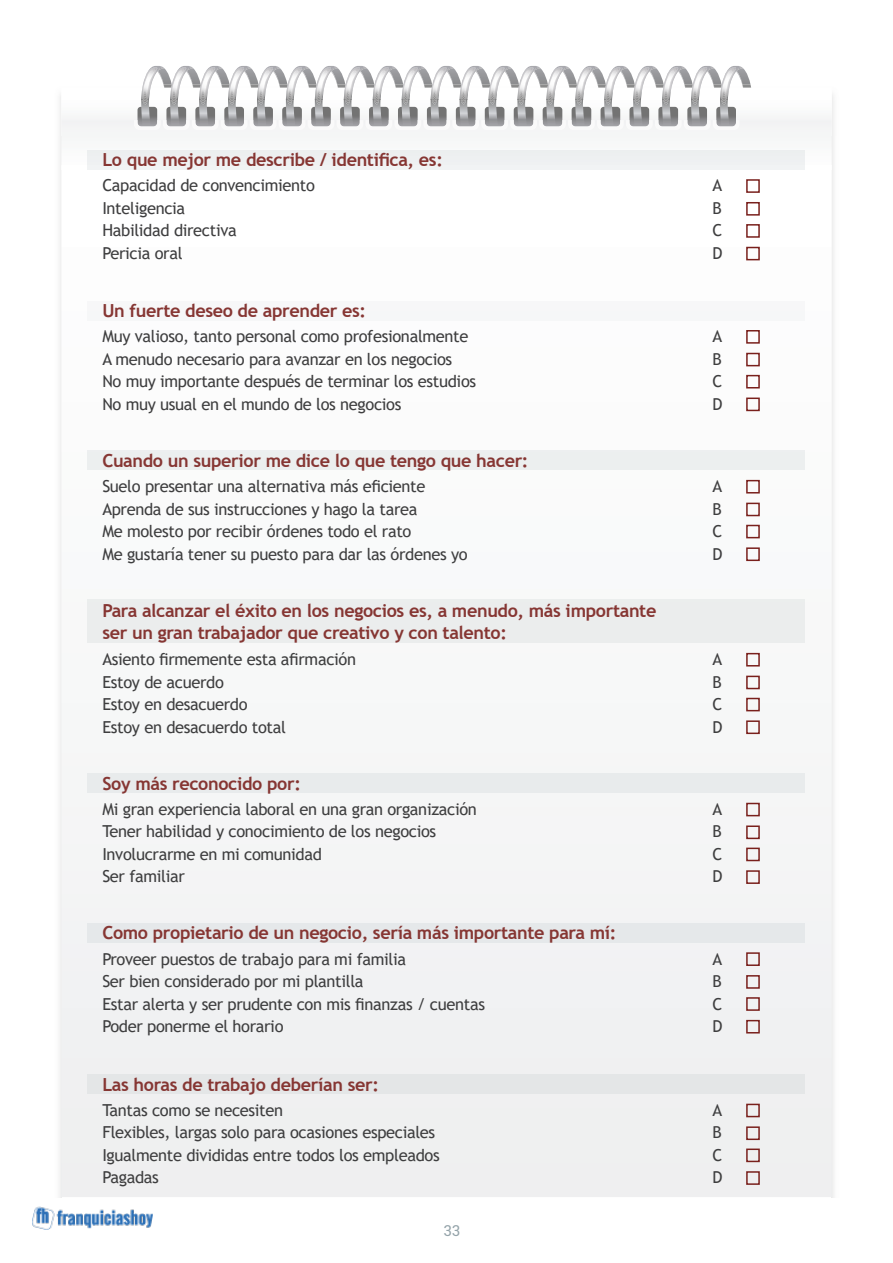
<style>
.page{position:relative;width:893px;height:1263px;background:#fff}
.page>*{position:absolute;margin:0;border:0;box-sizing:border-box;transform-origin:0 0}
.t1{font:700 18px/22.5px "Trebuchet MS";letter-spacing:-.02em;color:#863633}
.t2{font:16.5px "Trebuchet MS";letter-spacing:-.02em;color:#3e3e3f}
.t3{font:15px "Roboto";color:#95a4aa}
</style>
<div class="page">
<div style="left:88px;top:301px;width:717px;height:19px;background:#f7f7f8"></div>
<hr style="left:57px;top:136px;width:4px;height:1061px;background:#f6f6f6">
<svg style="left:134px;top:66px;width:617px;height:64px"></svg>
<img style="left:721px;top:68px;width:15px;height:35px">
<img style="left:721px;top:69px;width:14px;height:32px">
<img style="left:722px;top:69px;width:12px;height:30px">
<img style="left:722px;top:70px;width:12px;height:28px">
<img style="left:722px;top:70px;width:11px;height:26px">
<img style="left:722px;top:71px;width:10px;height:23px">
<div style="left:88px;top:599px;width:717px;height:44px;background:#ebeded"></div>
<div style="left:88px;top:450px;width:717px;height:20px;background:#ecefef"></div>
<div style="left:88px;top:150px;width:717px;height:20px;background:#eef0f1"></div>
<div style="left:88px;top:773px;width:717px;height:20px;background:#e8ebec"></div>
<div style="left:746px;top:803px;width:14px;height:13px;border:2px solid #79201c"></div>
<div style="left:746px;top:825px;width:14px;height:14px;border:2px solid #79201c"></div>
<div style="left:746px;top:848px;width:14px;height:13px;border:2px solid #79201c"></div>
<div style="left:746px;top:870px;width:14px;height:14px;border:2px solid #79201c"></div>
<div style="left:746px;top:653px;width:14px;height:13px;border:2px solid #79201c"></div>
<div style="left:746px;top:676px;width:14px;height:13px;border:2px solid #79201c"></div>
<div style="left:746px;top:698px;width:14px;height:13px;border:2px solid #79201c"></div>
<div style="left:746px;top:720px;width:14px;height:14px;border:2px solid #79201c"></div>
<div style="left:746px;top:480px;width:14px;height:13px;border:2px solid #79201c"></div>
<div style="left:746px;top:503px;width:14px;height:13px;border:2px solid #79201c"></div>
<div style="left:746px;top:525px;width:14px;height:13px;border:2px solid #79201c"></div>
<div style="left:746px;top:547px;width:14px;height:14px;border:2px solid #79201c"></div>
<div style="left:746px;top:330px;width:14px;height:14px;border:2px solid #79201c"></div>
<div style="left:746px;top:353px;width:14px;height:13px;border:2px solid #79201c"></div>
<div style="left:746px;top:375px;width:14px;height:13px;border:2px solid #79201c"></div>
<div style="left:746px;top:398px;width:14px;height:13px;border:2px solid #79201c"></div>
<div style="left:746px;top:179px;width:14px;height:14px;border:2px solid #79201c"></div>
<div style="left:746px;top:202px;width:14px;height:14px;border:2px solid #79201c"></div>
<div style="left:746px;top:224px;width:14px;height:14px;border:2px solid #79201c"></div>
<div style="left:746px;top:247px;width:14px;height:13px;border:2px solid #79201c"></div>
<div style="left:746px;top:952px;width:14px;height:14px;border:2px solid #79201c"></div>
<div style="left:746px;top:975px;width:14px;height:14px;border:2px solid #79201c"></div>
<div style="left:746px;top:997px;width:14px;height:14px;border:2px solid #79201c"></div>
<div style="left:746px;top:1020px;width:14px;height:13px;border:2px solid #79201c"></div>
<div style="left:88px;top:923px;width:717px;height:20px;background:#e5e8ea"></div>
<div style="left:746px;top:1104px;width:14px;height:13px;border:2px solid #79201c"></div>
<div style="left:746px;top:1126px;width:14px;height:14px;border:2px solid #79201c"></div>
<div style="left:746px;top:1148px;width:14px;height:14px;border:2px solid #79201c"></div>
<div style="left:746px;top:1171px;width:14px;height:14px;border:2px solid #79201c"></div>
<div style="left:88px;top:1074px;width:717px;height:20px;background:#e4e6e7"></div>
<img style="left:33px;top:1206px;width:119px;height:23px">
<p class="t1" style="left:102px;top:149px;width:342px">Lo que mejor me describe / identifica, es:</p>
<p class="t2" style="left:102px;top:175px;width:214px">Capacidad de convencimiento</p>
<p class="t2" style="left:102px;top:198px;width:84px">Inteligencia</p>
<p class="t2" style="left:102px;top:220px;width:136px">Habilidad directiva</p>
<p class="t2" style="left:102px;top:243px;width:82px">Pericia oral</p>
<p class="t1" style="left:102px;top:299px;width:265px">Un fuerte deseo de aprender es:</p>
<p class="t2" style="left:102px;top:326px;width:368px">Muy valioso, tanto personal como profesionalmente</p>
<p class="t2" style="left:102px;top:348px;width:351px">A menudo necesario para avanzar en los negocios</p>
<p class="t2" style="left:102px;top:371px;width:375px">No muy importante después de terminar los estudios</p>
<p class="t2" style="left:102px;top:393px;width:301px">No muy usual en el mundo de los negocios</p>
<p class="t1" style="left:102px;top:449px;width:428px">Cuando un superior me dice lo que tengo que hacer:</p>
<p class="t2" style="left:102px;top:476px;width:325px">Suelo presentar una alternativa más eficiente</p>
<p class="t2" style="left:102px;top:498px;width:317px">Aprenda de sus instrucciones y hago la tarea</p>
<p class="t2" style="left:102px;top:521px;width:311px">Me molesto por recibir órdenes todo el rato</p>
<p class="t2" style="left:102px;top:543px;width:367px">Me gustaría tener su puesto para dar las órdenes yo</p>
<p class="t1" style="left:102px;top:599px;width:556px">Para alcanzar el éxito en los negocios es, a menudo, más importante ser un gran trabajador que creativo y con talento:</p>
<p class="t2" style="left:102px;top:649px;width:255px">Asiento firmemente esta afirmación</p>
<p class="t2" style="left:102px;top:671px;width:123px">Estoy de acuerdo</p>
<p class="t2" style="left:102px;top:694px;width:147px">Estoy en desacuerdo</p>
<p class="t2" style="left:102px;top:716px;width:185px">Estoy en desacuerdo total</p>
<p class="t1" style="left:102px;top:772px;width:200px">Soy más reconocido por:</p>
<p class="t2" style="left:102px;top:799px;width:376px">Mi gran experiencia laboral en una gran organización</p>
<p class="t2" style="left:102px;top:821px;width:335px">Tener habilidad y conocimiento de los negocios</p>
<p class="t2" style="left:102px;top:844px;width:221px">Involucrarme en mi comunidad</p>
<p class="t2" style="left:102px;top:866px;width:84px">Ser familiar</p>
<p class="t1" style="left:102px;top:922px;width:515px">Como propietario de un negocio, sería más importante para mí:</p>
<p class="t2" style="left:102px;top:948px;width:305px">Proveer puestos de trabajo para mi familia</p>
<p class="t2" style="left:102px;top:971px;width:263px">Ser bien considerado por mi plantilla</p>
<p class="t2" style="left:102px;top:993px;width:384px">Estar alerta y ser prudente con mis finanzas / cuentas</p>
<p class="t2" style="left:102px;top:1016px;width:183px">Poder ponerme el horario</p>
<p class="t1" style="left:102px;top:1073px;width:278px">Las horas de trabajo deberían ser:</p>
<p class="t2" style="left:102px;top:1099px;width:182px">Tantas como se necesiten</p>
<p class="t2" style="left:102px;top:1122px;width:334px">Flexibles, largas solo para ocasiones especiales</p>
<p class="t2" style="left:102px;top:1144px;width:339px">Igualmente divididas entre todos los empleados</p>
<p class="t2" style="left:102px;top:1167px;width:58px">Pagadas</p>
<p class="t3" style="left:443px;top:1220px;width:18px">33</p>
<p class="t2" style="left:713px;top:175px;width:11px">A</p>
<p class="t2" style="left:713px;top:198px;width:11px">B</p>
<p class="t2" style="left:713px;top:220px;width:11px">C</p>
<p class="t2" style="left:713px;top:243px;width:12px">D</p>
<p class="t2" style="left:713px;top:326px;width:11px">A</p>
<p class="t2" style="left:713px;top:348px;width:11px">B</p>
<p class="t2" style="left:713px;top:371px;width:11px">C</p>
<p class="t2" style="left:713px;top:393px;width:12px">D</p>
<p class="t2" style="left:713px;top:476px;width:11px">A</p>
<p class="t2" style="left:713px;top:498px;width:11px">B</p>
<p class="t2" style="left:713px;top:521px;width:11px">C</p>
<p class="t2" style="left:713px;top:543px;width:12px">D</p>
<p class="t2" style="left:713px;top:649px;width:11px">A</p>
<p class="t2" style="left:713px;top:671px;width:11px">B</p>
<p class="t2" style="left:713px;top:694px;width:11px">C</p>
<p class="t2" style="left:713px;top:716px;width:12px">D</p>
<p class="t2" style="left:713px;top:799px;width:11px">A</p>
<p class="t2" style="left:713px;top:821px;width:11px">B</p>
<p class="t2" style="left:713px;top:844px;width:11px">C</p>
<p class="t2" style="left:713px;top:866px;width:12px">D</p>
<p class="t2" style="left:713px;top:948px;width:11px">A</p>
<p class="t2" style="left:713px;top:971px;width:11px">B</p>
<p class="t2" style="left:713px;top:993px;width:11px">C</p>
<p class="t2" style="left:713px;top:1016px;width:12px">D</p>
<p class="t2" style="left:713px;top:1099px;width:11px">A</p>
<p class="t2" style="left:713px;top:1122px;width:11px">B</p>
<p class="t2" style="left:713px;top:1144px;width:11px">C</p>
<p class="t2" style="left:713px;top:1167px;width:12px">D</p>
</div>
